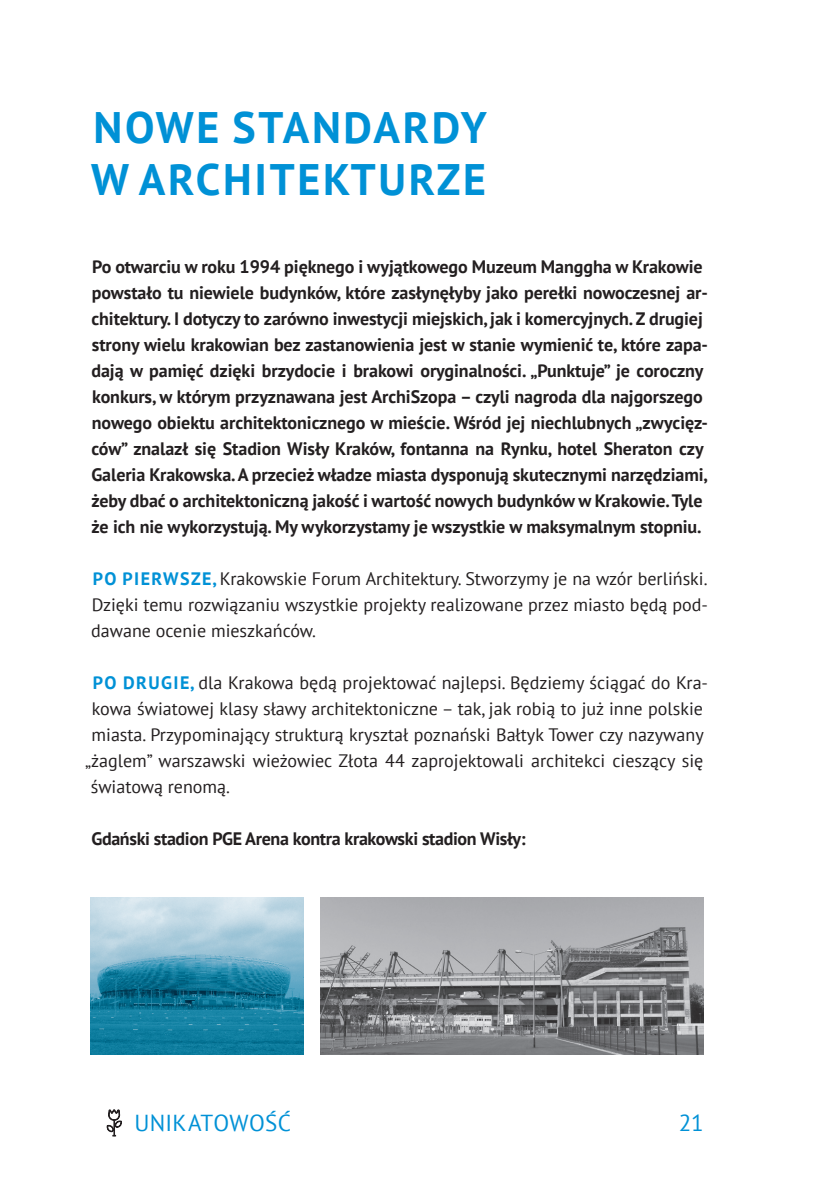
<style>
.page{position:relative;width:840px;height:1191px;background:#fff}
.page>*{position:absolute;margin:0;border:0;box-sizing:border-box;transform-origin:0 0}
.t1{font:700 44px/52px "PT Sans";letter-spacing:.06em;color:#0091d6}
.t2{font:23px "PT Sans";letter-spacing:.01em;color:#0091d6}
.t3{font:700 18px/26px "PT Sans";letter-spacing:-.005em;color:#231f20}
.t4{font:18px/26px "PT Sans";color:#231f20;text-align:justify}
.s1{font-weight:700;color:#0091d6}
</style>
<div class="page">
<svg style="left:106px;top:1109px;width:16px;height:28px"></svg>
<img style="left:91px;top:897px;width:212px;height:157px">
<img style="left:320px;top:897px;width:383px;height:157px">
<h1 class="t1" style="left:91px;top:103px;width:397px">NOWE STANDARDY<br>W ARCHITEKTURZE</h1>
<p class="t3" style="left:91px;top:254px;width:617px">Po otwarciu w roku 1994 pięknego i wyjątkowego Muzeum Manggha w Krakowie powstało tu niewiele budynków, które zasłynęłyby jako perełki nowoczesnej ar&shy;chitektury. I dotyczy to zarówno inwestycji miejskich, jak i komercyjnych. Z drugiej strony wielu krakowian bez zastanowienia jest w stanie wymienić te, które zapa&shy;dają w pamięć dzięki brzydocie i brakowi oryginalności. „Punktuje” je coroczny konkurs, w którym przyznawana jest ArchiSzopa – czyli nagroda dla najgorszego nowego obiektu architektonicznego w mieście. Wśród jej niechlubnych „zwycięz&shy;ców” znalazł się Stadion Wisły Kraków, fontanna na Rynku, hotel Sheraton czy Galeria Krakowska. A przecież władze miasta dysponują skutecznymi narzędziami, żeby dbać o architektoniczną jakość i wartość nowych budynków w Krakowie. Tyle że ich nie wykorzystują. My wykorzystamy je wszystkie w maksymalnym stopniu.</p>
<p class="t4" style="left:91px;top:566px;width:618px"><span class="s1">PO PIERWSZE,</span> Krakowskie Forum Architektury. Stworzymy je na wzór berliński.<br>Dzięki temu rozwiązaniu wszystkie projekty realizowane przez miasto będą pod&shy;dawane ocenie mieszkańców.</p>
<p class="t4" style="left:93px;top:670px;width:616px"><span class="s1">PO DRUGIE,</span> dla Krakowa będą projektować najlepsi. Będziemy ściągać do Kra-</p>
<p class="t4" style="left:92px;top:696px;width:612px">kowa światowej klasy sławy architektoniczne – tak, jak robią to już inne polskie</p>
<p class="t4" style="left:91px;top:722px;width:613px">miasta. Przypominający strukturą kryształ poznański Bałtyk Tower czy nazywany</p>
<p class="t4" style="left:85px;top:748px;width:619px">„żaglem” warszawski wieżowiec Złota 44 zaprojektowali architekci cieszący się</p>
<p class="t4" style="left:91px;top:774px;width:141px">światową renomą.</p>
<p class="t3" style="left:91px;top:826px;width:435px">Gdański stadion PGE Arena kontra krakowski stadion Wisły:</p>
<p class="t2" style="left:134px;top:1110px;width:158px">UNIKATOWOŚĆ</p>
<p class="t2" style="left:678px;top:1110px;width:27px">21</p>
</div>
